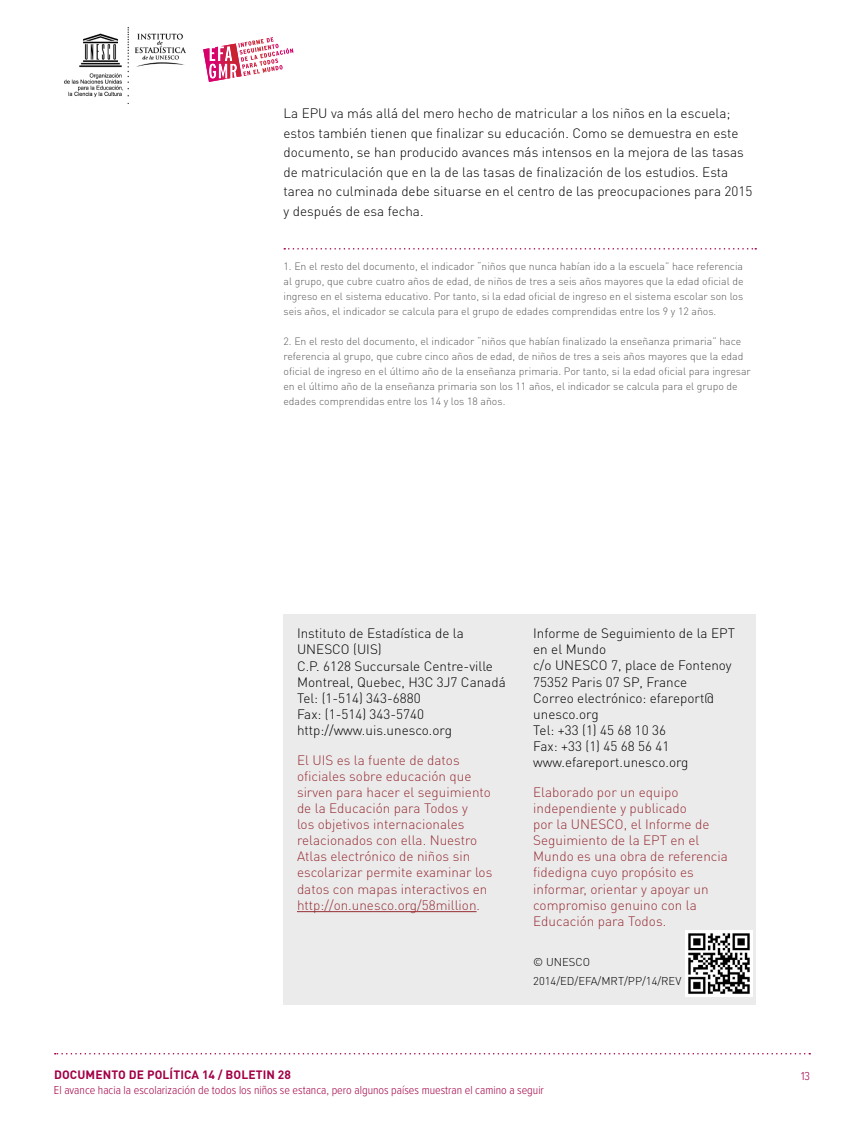
<style>
.page{position:relative;width:864px;height:1134px;background:#fff}
.page>*{position:absolute;margin:0;border:0;box-sizing:border-box;transform-origin:0 0}
.t1{font:300 13.5px/16px "DINOT";color:#000}
.t2{font:300 13.5px/16px "DINOT";color:#962e34}
.t3{font:300 12px "Proxima Nova Cond";color:#a30046}
.t4{font:700 12px "DINOT";letter-spacing:.01em;color:#a30046}
.t5{font:300 11.25px/19.5px "DINOT";color:#000}
.t6{font:300 10.5px/15px "DINOT";color:#58595b;text-align:justify}
</style>
<div class="page">
<svg style="left:55px;top:1053px;width:755px;height:1px"></svg>
<svg style="left:203px;top:37px;width:90px;height:45px"></svg>
<img style="left:64px;top:28px;width:122px;height:76px">
<svg style="left:284px;top:248px;width:472px;height:2px"></svg>
<div style="left:284px;top:615px;width:472px;height:390px;background:#ebebec"></div>
<hr style="left:297px;top:911px;width:180px;height:1px;background:#962e34">
<img style="left:686px;top:930px;width:66px;height:67px">
<p class="t1" style="left:284px;top:103px;width:470px;line-height:19.5px">La EPU va más allá del mero hecho de matricular a los niños en la escuela; estos también tienen que finalizar su educación. Como se demuestra en este documento, se han producido avances más intensos en la mejora de las tasas de matriculación que en la de las tasas de finalización de los estudios. Esta tarea no culminada debe situarse en el centro de las preocupaciones para 2015 y después de esa fecha.</p>
<p class="t6" style="left:284px;top:258px;width:462px">1. En el resto del documento, el indicador “niños que nunca habían ido a la escuela” hace referencia al grupo, que cubre cuatro años de edad, de niños de tres a seis años mayores que la edad oficial de ingreso en el sistema educativo. Por tanto, si la edad oficial de ingreso en el sistema escolar son los seis años, el indicador se calcula para el grupo de edades comprendidas entre los 9 y 12 años.</p>
<p class="t6" style="left:284px;top:333px;width:469px;text-align:left">2. En el resto del documento, el indicador “niños que habían finalizado la enseñanza primaria” hace referencia al grupo, que cubre cinco años de edad, de niños de tres a seis años mayores que la edad oficial de ingreso en el último año de la enseñanza primaria. Por tanto, si la edad oficial para ingresar en el último año de la enseñanza primaria son los 11 años, el indicador se calcula para el grupo de edades comprendidas entre los 14 y los 18 años.</p>
<p class="t1" style="left:297px;top:625px;width:210px">Instituto de Estadística de la<br>UNESCO (UIS)<br>C.P. 6128 Succursale Centre-ville<br>Montreal, Quebec, H3C 3J7 Canadá<br>Tel: (1-514) 343-6880<br>Fax: (1-514) 343-5740 http://www.uis.unesco.org</p>
<p class="t2" style="left:297px;top:751px;width:197px">El UIS es la fuente de datos oficiales sobre educación que sirven para hacer el seguimiento de la Educación para Todos y<br>los objetivos internacionales relacionados con ella. Nuestro<br>Atlas electrónico de niños sin escolarizar permite examinar los datos con mapas interactivos en http://on.unesco.org/58million.</p>
<p class="t1" style="left:533px;top:625px;width:203px">Informe de Seguimiento de la EPT en el Mundo<br>c/o UNESCO 7, place de Fontenoy<br>75352 Paris 07 SP, France<br>Correo electrónico: efareport@ unesco.org<br>Tel: +33 (1) 45 68 10 36<br>Fax: +33 (1) 45 68 56 41 www.efareport.unesco.org</p>
<p class="t2" style="left:533px;top:783px;width:196px">Elaborado por un equipo independiente y publicado<br>por la UNESCO, el Informe de<br>Seguimiento de la EPT en el<br>Mundo es una obra de referencia fidedigna cuyo propósito es informar, orientar y apoyar un compromiso genuino con la<br>Educación para Todos.</p>
<p class="t5" style="left:533px;top:951px;width:150px">© UNESCO<br>2014/ED/EFA/MRT/PP/14/REV</p>
<p class="t4" style="left:54px;top:1067px;width:238px">DOCUMENTO DE POLÍTICA 14 / BOLETIN 28</p>
<p class="t3" style="left:54px;top:1085px;width:491px">El avance hacia la escolarización de todos los niños se estanca, pero algunos países muestran el camino a seguir</p>
<p class="t3" style="left:801px;top:1071px;width:10px">13</p>
</div>
